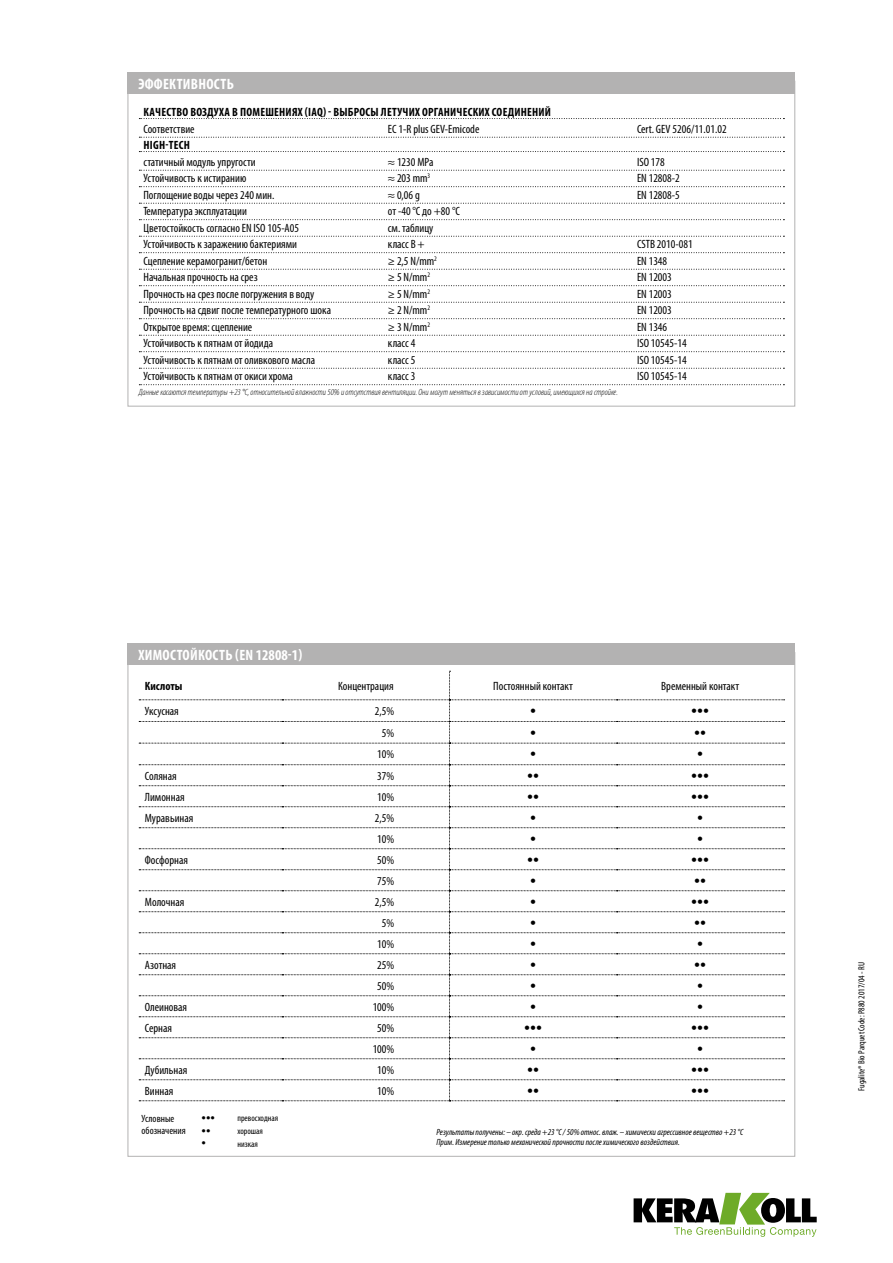
<style>
.page{position:relative;width:893px;height:1263px;background:#fff}
.page>*{position:absolute;margin:0;border:0;box-sizing:border-box;transform-origin:0 0}
.t1{font:700 condensed 15px "Myriad Pro";letter-spacing:.02em;color:#fff}
.t2{font:condensed 12px "Myriad Pro";color:#000}
.t3{font:700 condensed 12px "Myriad Pro";letter-spacing:.02em;color:#000}
.t4{font:12px "Helvetica Neue LT Std";color:#000}
.t5{font:700 condensed 12px "Myriad Pro";color:#000}
.t6{font:condensed 10.5px/12px "Myriad Pro";color:#000}
.t7{font:italic condensed 9px/10.8px "Myriad Pro";color:#000}
.t8{font:italic 300 condensed 9px "Myriad Pro";color:#000}
.t9{font:condensed 9px "Myriad Pro";color:#000}
.t10{font:9px "Helvetica Neue LT Std";color:#000}
</style>
<div class="page">
<svg style="left:634px;top:1193px;width:183px;height:44px"></svg>
<svg style="left:139px;top:118px;width:645px;height:1px"></svg>
<svg style="left:139px;top:137px;width:645px;height:1px"></svg>
<svg style="left:139px;top:151px;width:645px;height:1px"></svg>
<svg style="left:139px;top:170px;width:645px;height:1px"></svg>
<svg style="left:139px;top:186px;width:645px;height:1px"></svg>
<svg style="left:139px;top:203px;width:645px;height:1px"></svg>
<svg style="left:139px;top:219px;width:645px;height:1px"></svg>
<svg style="left:139px;top:236px;width:645px;height:1px"></svg>
<svg style="left:139px;top:252px;width:645px;height:1px"></svg>
<svg style="left:139px;top:269px;width:645px;height:1px"></svg>
<svg style="left:139px;top:285px;width:645px;height:1px"></svg>
<svg style="left:139px;top:302px;width:645px;height:1px"></svg>
<svg style="left:139px;top:318px;width:645px;height:1px"></svg>
<svg style="left:139px;top:335px;width:645px;height:1px"></svg>
<svg style="left:139px;top:351px;width:645px;height:1px"></svg>
<svg style="left:139px;top:368px;width:645px;height:1px"></svg>
<svg style="left:139px;top:384px;width:645px;height:1px"></svg>
<div style="left:128px;top:72px;width:667px;height:22px;background:#b3b2b2"></div>
<svg style="left:139px;top:671px;width:646px;height:430px"></svg>
<div style="left:128px;top:644px;width:667px;height:21px;background:#b3b2b2"></div>
<p class="t1" style="left:138px;top:74px;width:97px">ЭФФЕКТИВНОСТЬ</p>
<p class="t3" style="left:144px;top:105px;width:409px">КАЧЕСТВО ВОЗДУХА В ПОМЕШЕНИЯХ (IAQ) - ВЫБРОСЫ ЛЕТУЧИХ ОРГАНИЧЕСКИХ СОЕДИНЕНИЙ</p>
<p class="t2" style="left:143px;top:121px;width:53px">Соответствие</p>
<p class="t2" style="left:388px;top:121px;width:93px">EC 1-R plus GEV-Emicode</p>
<p class="t2" style="left:637px;top:121px;width:91px">Cert. GEV 5206/11.01.02</p>
<p class="t3" style="left:144px;top:138px;width:48px">HIGH-TECH</p>
<p class="t2" style="left:143px;top:154px;width:114px">статичный модуль упругости</p>
<p class="t2" style="left:388px;top:154px;width:47px">≈ 1230 MPa</p>
<p class="t2" style="left:637px;top:154px;width:29px">ISO 178</p>
<p class="t2" style="left:143px;top:171px;width:104px">Устойчивость к истиранию</p>
<p class="t2" style="left:388px;top:171px;width:44px">≈ 203 mm<sup>3</sup></p>
<p class="t2" style="left:637px;top:171px;width:44px">EN 12808-2</p>
<p class="t2" style="left:143px;top:187px;width:133px">Поглощение воды через 240 мин.</p>
<p class="t2" style="left:388px;top:187px;width:33px">≈ 0,06 g</p>
<p class="t2" style="left:637px;top:187px;width:44px">EN 12808-5</p>
<p class="t2" style="left:143px;top:204px;width:105px">Температура эксплуатации</p>
<p class="t2" style="left:388px;top:204px;width:73px">от -40 °C до +80 °C</p>
<p class="t2" style="left:143px;top:220px;width:157px">Цветостойкость согласно EN ISO 105-A05</p>
<p class="t2" style="left:388px;top:220px;width:47px">см. таблицу</p>
<p class="t2" style="left:143px;top:237px;width:155px">Устойчивость к заражению бактериями</p>
<p class="t2" style="left:388px;top:237px;width:38px">класс B +</p>
<p class="t2" style="left:637px;top:237px;width:57px">CSTB 2010-081</p>
<p class="t2" style="left:143px;top:253px;width:125px">Сцепление керамогранит/бетон</p>
<p class="t2" style="left:388px;top:253px;width:50px">≥ 2,5 N/mm<sup>2</sup></p>
<p class="t2" style="left:637px;top:253px;width:32px">EN 1348</p>
<p class="t2" style="left:143px;top:270px;width:116px">Начальная прочность на срез</p>
<p class="t2" style="left:388px;top:270px;width:44px">≥ 5 N/mm<sup>2</sup></p>
<p class="t2" style="left:637px;top:270px;width:36px">EN 12003</p>
<p class="t2" style="left:143px;top:286px;width:172px">Прочность на срез после погружения в воду</p>
<p class="t2" style="left:388px;top:286px;width:44px">≥ 5 N/mm<sup>2</sup></p>
<p class="t2" style="left:637px;top:286px;width:36px">EN 12003</p>
<p class="t2" style="left:143px;top:303px;width:189px">Прочность на сдвиг после температурного шока</p>
<p class="t2" style="left:388px;top:303px;width:44px">≥ 2 N/mm<sup>2</sup></p>
<p class="t2" style="left:637px;top:303px;width:36px">EN 12003</p>
<p class="t2" style="left:143px;top:319px;width:110px">Открытое время: сцепление</p>
<p class="t2" style="left:388px;top:319px;width:44px">≥ 3 N/mm<sup>2</sup></p>
<p class="t2" style="left:637px;top:319px;width:32px">EN 1346</p>
<p class="t2" style="left:143px;top:336px;width:131px">Устойчивость к пятнам от йодида</p>
<p class="t2" style="left:388px;top:336px;width:29px">класс 4</p>
<p class="t2" style="left:637px;top:336px;width:51px">ISO 10545-14</p>
<p class="t2" style="left:143px;top:352px;width:173px">Устойчивость к пятнам от оливкового масла</p>
<p class="t2" style="left:388px;top:352px;width:29px">класс 5</p>
<p class="t2" style="left:637px;top:352px;width:51px">ISO 10545-14</p>
<p class="t2" style="left:143px;top:369px;width:151px">Устойчивость к пятнам от окиси хрома</p>
<p class="t2" style="left:388px;top:369px;width:29px">класс 3</p>
<p class="t2" style="left:637px;top:369px;width:51px">ISO 10545-14</p>
<p class="t8" style="left:139px;top:387px;width:480px">Данные касаются температуры +23 °C, относительной влажности 50% и отсутствия вентиляции. Они могут меняться в зависимости от условий, имеющихся на стройке.</p>
<p class="t1" style="left:138px;top:646px;width:166px">ХИМОСТОЙКОСТЬ (ЕN 12808-1)</p>
<p class="t5" style="left:145px;top:678px;width:39px">Кислоты</p>
<p class="t2" style="left:338px;top:679px;width:57px">Концентрация</p>
<p class="t2" style="left:493px;top:679px;width:81px">Постоянный контакт</p>
<p class="t2" style="left:661px;top:679px;width:79px">Временный контакт</p>
<p class="t2" style="left:145px;top:704px;width:35px">Уксусная</p>
<p class="t2" style="left:375px;top:704px;width:21px">2,5%</p>
<p class="t4" style="left:530px;top:703px;width:7px">•</p>
<p class="t4" style="left:691px;top:703px;width:19px">•••</p>
<p class="t2" style="left:382px;top:725px;width:14px">5%</p>
<p class="t4" style="left:530px;top:725px;width:7px">•</p>
<p class="t4" style="left:694px;top:725px;width:13px">••</p>
<p class="t2" style="left:377px;top:747px;width:18px">10%</p>
<p class="t4" style="left:530px;top:747px;width:7px">•</p>
<p class="t4" style="left:697px;top:747px;width:7px">•</p>
<p class="t2" style="left:145px;top:768px;width:33px">Соляная</p>
<p class="t2" style="left:377px;top:768px;width:18px">37%</p>
<p class="t4" style="left:527px;top:768px;width:13px">••</p>
<p class="t4" style="left:691px;top:768px;width:19px">•••</p>
<p class="t2" style="left:145px;top:789px;width:41px">Лимонная</p>
<p class="t2" style="left:377px;top:789px;width:18px">10%</p>
<p class="t4" style="left:527px;top:789px;width:13px">••</p>
<p class="t4" style="left:691px;top:789px;width:19px">•••</p>
<p class="t2" style="left:145px;top:810px;width:50px">Муравьиная</p>
<p class="t2" style="left:375px;top:810px;width:21px">2,5%</p>
<p class="t4" style="left:530px;top:810px;width:7px">•</p>
<p class="t4" style="left:697px;top:810px;width:7px">•</p>
<p class="t2" style="left:377px;top:831px;width:18px">10%</p>
<p class="t4" style="left:530px;top:831px;width:7px">•</p>
<p class="t4" style="left:697px;top:831px;width:7px">•</p>
<p class="t2" style="left:145px;top:852px;width:45px">Фосфорная</p>
<p class="t2" style="left:377px;top:852px;width:18px">50%</p>
<p class="t4" style="left:527px;top:852px;width:13px">••</p>
<p class="t4" style="left:691px;top:852px;width:19px">•••</p>
<p class="t2" style="left:377px;top:873px;width:18px">75%</p>
<p class="t4" style="left:530px;top:873px;width:7px">•</p>
<p class="t4" style="left:694px;top:873px;width:13px">••</p>
<p class="t2" style="left:145px;top:894px;width:41px">Молочная</p>
<p class="t2" style="left:375px;top:894px;width:21px">2,5%</p>
<p class="t4" style="left:530px;top:894px;width:7px">•</p>
<p class="t4" style="left:691px;top:894px;width:19px">•••</p>
<p class="t2" style="left:382px;top:915px;width:14px">5%</p>
<p class="t4" style="left:530px;top:915px;width:7px">•</p>
<p class="t4" style="left:694px;top:915px;width:13px">••</p>
<p class="t2" style="left:377px;top:936px;width:18px">10%</p>
<p class="t4" style="left:530px;top:936px;width:7px">•</p>
<p class="t4" style="left:697px;top:936px;width:7px">•</p>
<p class="t2" style="left:145px;top:957px;width:33px">Азотная</p>
<p class="t2" style="left:377px;top:957px;width:18px">25%</p>
<p class="t4" style="left:530px;top:957px;width:7px">•</p>
<p class="t4" style="left:694px;top:957px;width:13px">••</p>
<p class="t2" style="left:377px;top:978px;width:18px">50%</p>
<p class="t4" style="left:530px;top:978px;width:7px">•</p>
<p class="t4" style="left:697px;top:978px;width:7px">•</p>
<p class="t2" style="left:145px;top:999px;width:44px">Олеиновая</p>
<p class="t2" style="left:373px;top:999px;width:23px">100%</p>
<p class="t4" style="left:530px;top:999px;width:7px">•</p>
<p class="t4" style="left:697px;top:999px;width:7px">•</p>
<p class="t2" style="left:145px;top:1020px;width:29px">Серная</p>
<p class="t2" style="left:377px;top:1020px;width:18px">50%</p>
<p class="t4" style="left:524px;top:1020px;width:19px">•••</p>
<p class="t4" style="left:691px;top:1020px;width:19px">•••</p>
<p class="t2" style="left:373px;top:1041px;width:23px">100%</p>
<p class="t4" style="left:530px;top:1041px;width:7px">•</p>
<p class="t4" style="left:697px;top:1041px;width:7px">•</p>
<p class="t2" style="left:145px;top:1062px;width:44px">Дубильная</p>
<p class="t2" style="left:377px;top:1062px;width:18px">10%</p>
<p class="t4" style="left:527px;top:1062px;width:13px">••</p>
<p class="t4" style="left:691px;top:1062px;width:19px">•••</p>
<p class="t2" style="left:145px;top:1083px;width:30px">Винная</p>
<p class="t2" style="left:377px;top:1083px;width:18px">10%</p>
<p class="t4" style="left:527px;top:1083px;width:13px">••</p>
<p class="t4" style="left:691px;top:1083px;width:19px">•••</p>
<p class="t6" style="left:142px;top:1112px;width:46px">Условные обозначения</p>
<p class="t10" style="left:202px;top:1112px;width:15px">•••</p>
<p class="t9" style="left:237px;top:1113px;width:42px">превосходная</p>
<p class="t10" style="left:202px;top:1125px;width:10px">••</p>
<p class="t9" style="left:237px;top:1125px;width:27px">хорошая</p>
<p class="t10" style="left:202px;top:1138px;width:6px">•</p>
<p class="t9" style="left:237px;top:1138px;width:22px">низкая</p>
<p class="t7" style="left:437px;top:1126px;width:308px">Результаты получены: – окр. среда +23 °С / 50% относ. влаж. – химически агрессивное вещество +23 °С<br>Прим. Измерение только механической прочности после химического воздействия.</p>
<p class="t9" style="left:856px;top:1091px;width:130px;rotate:-90deg">Fugalite® Bio Parquet Code: P880 2017/04 - RU</p>
</div>
